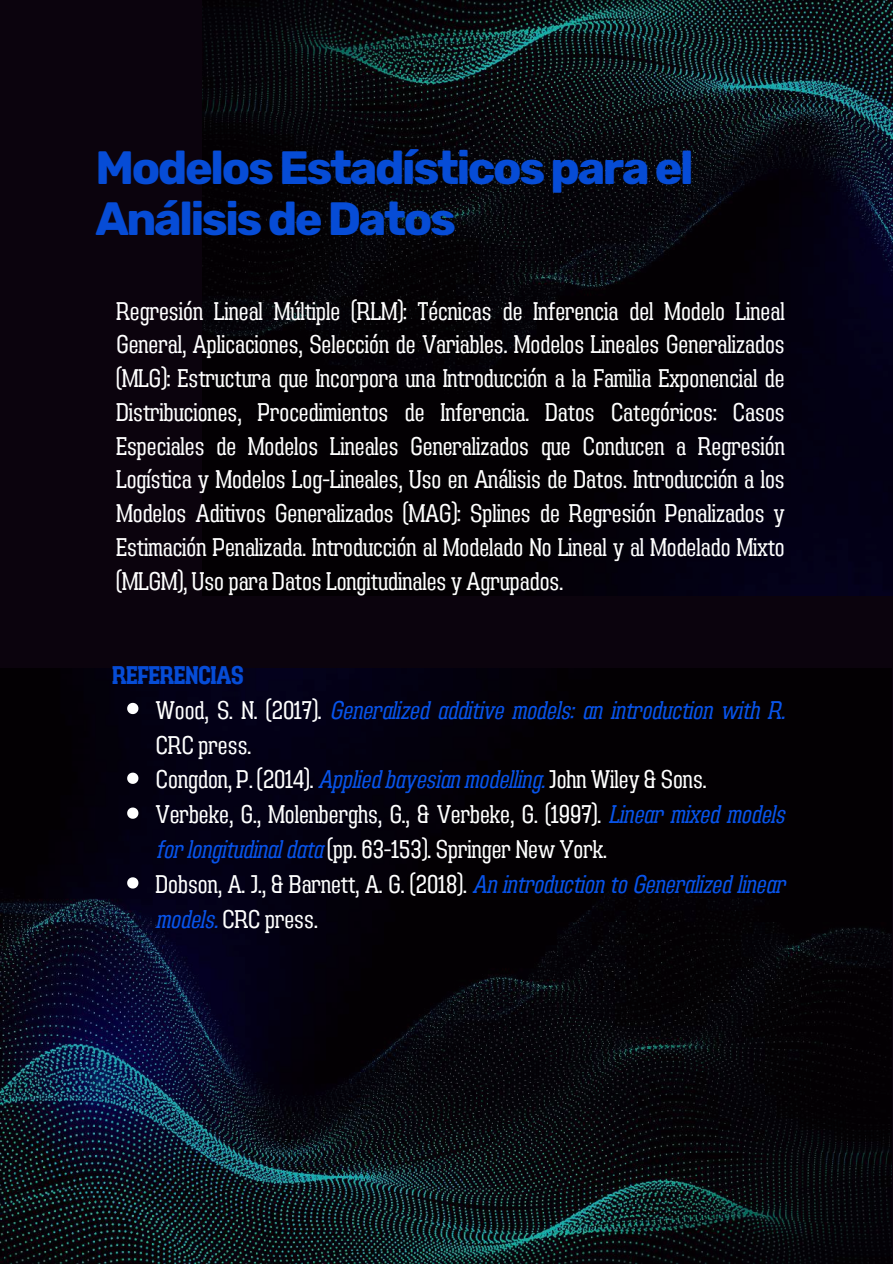
<style>
.page{position:relative;width:893px;height:1264px;background:#fff}
.page>*{position:absolute;margin:0;border:0;box-sizing:border-box;transform-origin:0 0}
.t1{font:700 46.5px/50.7px "Rubik";letter-spacing:-.05em;color:#064cd6}
.t2{font:25.5px/33.8px "Adirek Slab 400";color:#fff;text-align:justify}
.t3{font:25.5px "Adirek Slab 400 It";color:#0854eb}
.t4{font:25.5px "Adirek Slab 700";color:#064cd6}
.s1{font-family:"Adirek Slab 400";color:#fff}
.s2{font-family:"Adirek Slab 400 It";color:#0854eb}
</style>
<div class="page">
<div style="left:0;top:0;width:892px;height:1263px;background:#0b030d"></div>
<img style="left:0;top:668px;width:890px;height:595px">
<img style="left:202px;top:0;width:690px;height:595px">
<svg style="left:127px;top:703px;width:11px;height:11px"></svg>
<svg style="left:127px;top:772px;width:11px;height:12px"></svg>
<svg style="left:127px;top:807px;width:11px;height:11px"></svg>
<svg style="left:127px;top:877px;width:11px;height:11px"></svg>
<h1 class="t1" style="left:95px;top:143px;width:599px">Modelos Estadísticos para el<br>Análisis de Datos</h1>
<p class="t2" style="left:116px;top:294px;width:669px">Regresión Lineal Múltiple (RLM): Técnicas de Inferencia del Modelo Lineal General, Aplicaciones, Selección de Variables. Modelos Lineales Generalizados (MLG): Estructura que Incorpora una Introducción a la Familia Exponencial de Distribuciones, Procedimientos de Inferencia. Datos Categóricos: Casos Especiales de Modelos Lineales Generalizados que Conducen a Regresión Logística y Modelos Log-Lineales, Uso en Análisis de Datos. Introducción a los Modelos Aditivos Generalizados (MAG): Splines de Regresión Penalizados y Estimación Penalizada. Introducción al Modelado No Lineal y al Modelado Mixto (MLGM), Uso para Datos Longitudinales y Agrupados.</p>
<p class="t4" style="left:112px;top:660px;width:133px">REFERENCIAS</p>
<p class="t3" style="left:156px;top:695px;width:630px"><span class="s1">Wood, S. N. (2017).</span> Generalized additive models: an introduction with R.</p>
<p class="t2" style="left:156px;top:727px;width:630px;line-height:34.8px;text-align:left">CRC press.<br>Congdon, P. (2014). <span class="s2">Applied bayesian modelling.</span> John Wiley &amp; Sons.<br>Verbeke, G., Molenberghs, G., &amp; Verbeke, G. (1997). <span class="s2">Linear mixed models for longitudinal data</span> (pp. 63-153). Springer New York.</p>
<p class="t3" style="left:156px;top:869px;width:630px"><span class="s1">Dobson, A. J., &amp; Barnett, A. G. (2018).</span> An introduction to Generalized linear</p>
<p class="t2" style="left:156px;top:902px;width:163px"><span class="s2">models.</span> CRC press.</p>
</div>
